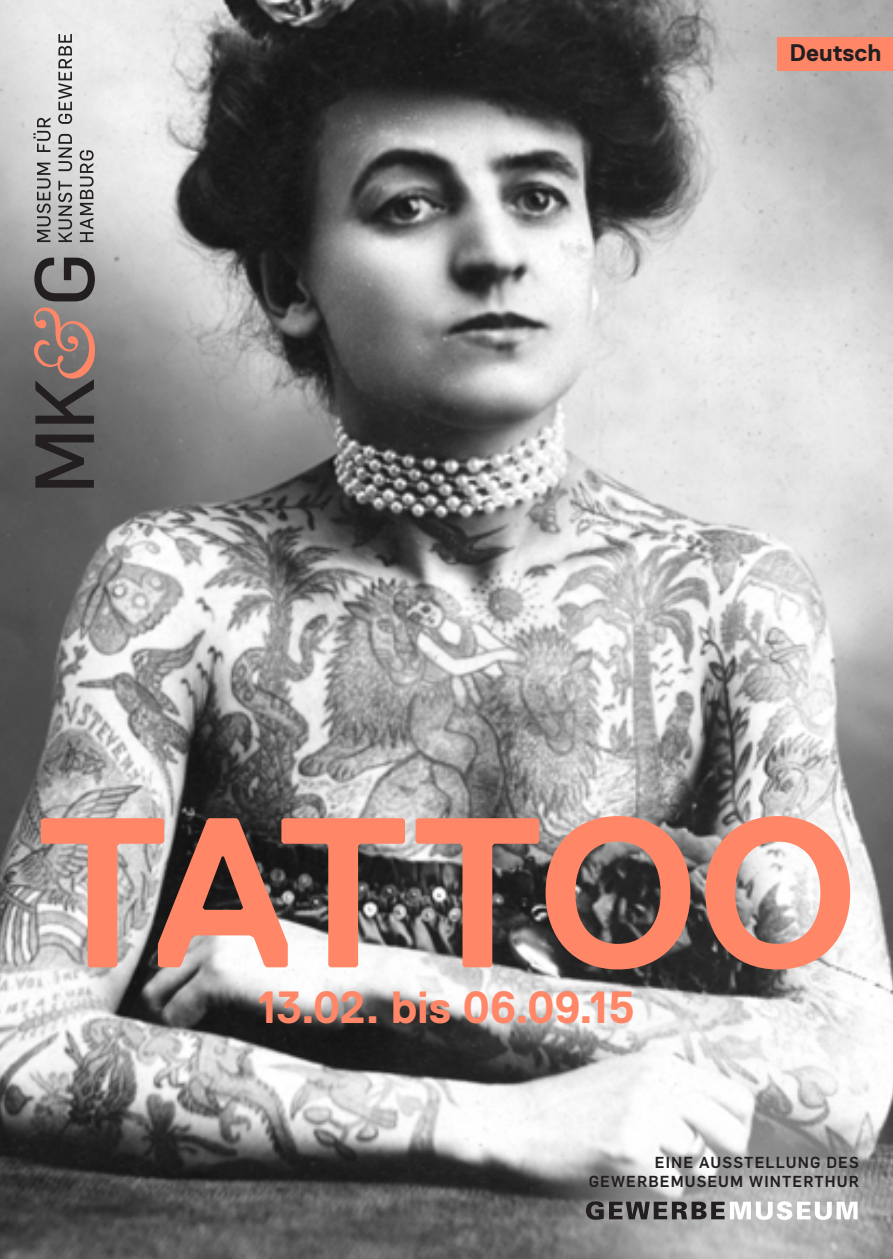
<style>
.page{position:relative;width:893px;height:1259px;background:#fff}
.page>*{position:absolute;margin:0;border:0;box-sizing:border-box;transform-origin:0 0}
.t1{font:700 213px "Replica Pro";letter-spacing:-.03em;color:#ff8667}
.t2{font:700 45px "Replica Pro";color:#ff8667}
.t3{font:700 24px "Replica Pro";color:#231f20}
.t4{font:500 15.6px/18.9px "Flama";letter-spacing:.07em;color:#231f20;text-align:right}
</style>
<div class="page">
<img style="left:0;top:0;width:893px;height:1259px">
<svg style="left:505px;top:1049px;width:388px;height:210px"></svg>
<svg style="left:34px;top:258px;width:61px;height:43px;background:#666465"></svg>
<svg style="left:80px;top:150px;width:14px;height:92px"></svg>
<svg style="left:58px;top:34px;width:14px;height:208px;background:#a09f9f"></svg>
<svg style="left:33px;top:117px;width:18px;height:125px;background:#a2a1a1"></svg>
<svg style="left:34px;top:307px;width:61px;height:181px;background:#685b58"></svg>
<svg style="left:586px;top:1201px;width:272px;height:19px"></svg>
<div style="left:777px;top:37px;width:116px;height:34px;background:#ff8667"></div>
<h3 class="t3" style="left:789px;top:40px;width:94px">Deutsch</h3>
<h1 class="t1" style="left:36px;top:775px;width:824px">TATTOO</h1>
<h2 class="t2" style="left:258px;top:982px;width:379px">13.02. bis 06.09.15</h2>
<p class="t4" style="left:589px;top:1151px;width:272px">EINE AUSSTELLUNG DES<br>GEWERBEMUSEUM WINTERTHUR</p>
</div>
